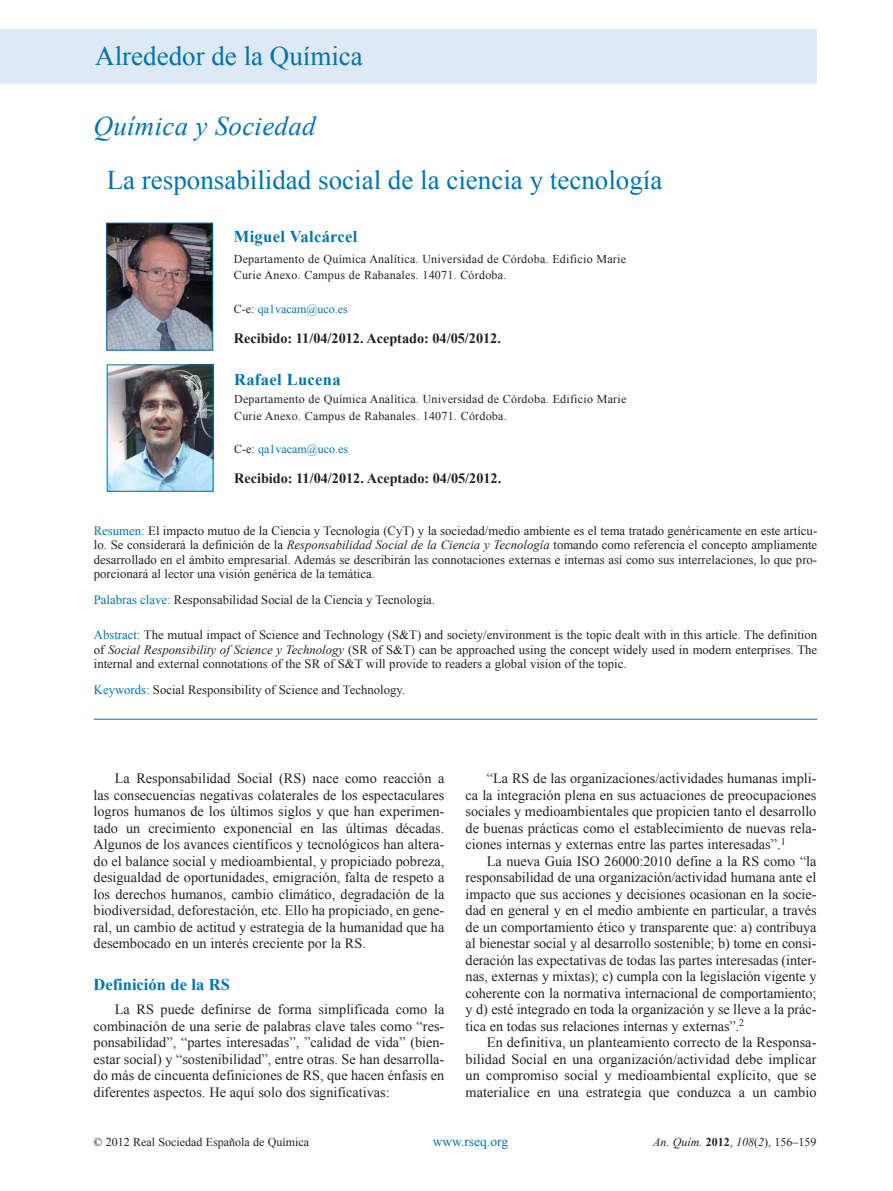
<style>
.page{position:relative;width:893px;height:1191px;background:#fff}
.page>*{position:absolute;margin:0;border:0;box-sizing:border-box;transform-origin:0 0}
.t1{font:27px "Times New Roman";color:#0073ae}
.t2{font:italic 27px "Times New Roman";letter-spacing:.01em;color:#0073ae}
.t3{font:700 16.5px "Times New Roman";letter-spacing:.02em;color:#0073ae}
.t4{font:700 16.5px "Times New Roman";color:#0073ae}
.t5{font:14.25px/16.5px "Times New Roman";color:#231f20;text-align:justify}
.t6{font:700 14.25px "Times New Roman";color:#231f20}
.t7{font:13.5px "Times New Roman";color:#0073ae}
.t8{font:12.75px/14.2px "Times New Roman";color:#231f20;text-align:justify}
.t9{font:12px/16.5px "Times New Roman";letter-spacing:.02em;color:#231f20}
.t10{font:12px "Times New Roman";color:#0073ae}
.t11{font:12px "Times New Roman";color:#231f20}
.t12{font:italic 12px "Times New Roman";color:#231f20}
.s1{color:#231f20}
.s2{color:#0073ae}
.s3{font-style:italic}
.s4{font-weight:700;font-style:normal}
.s5{font-style:normal}
</style>
<div class="page">
<div style="left:0;top:29px;width:816px;height:54px;background:#dde9f4"></div>
<hr style="left:94px;top:719px;width:723px;height:1px;background:#0073ae">
<img style="left:108px;top:225px;width:103px;height:124px">
<div style="left:106px;top:223px;width:107px;height:128px;border:1px solid #0073ae"></div>
<img style="left:109px;top:366px;width:103px;height:124px">
<div style="left:107px;top:364px;width:107px;height:128px;border:1px solid #0073ae"></div>
<h1 class="t1" style="left:95px;top:46px;width:269px">Alrededor de la Química</h1>
<h1 class="t2" style="left:94px;top:116px;width:224px">Química y Sociedad</h1>
<h1 class="t1" style="left:107px;top:170px;width:557px">La responsabilidad social de la ciencia y tecnología</h1>
<p class="t3" style="left:234px;top:231px;width:125px">Miguel Valcárcel</p>
<p class="t9" style="left:234px;top:252px;width:394px">Departamento de Química Analítica. Universidad de Córdoba. Edificio Marie<br>Curie Anexo. Campus de Rabanales. 14071. Córdoba.</p>
<p class="t10" style="left:234px;top:304px;width:115px"><span class="s1">C-e:</span> qa1vacam@uco.es</p>
<p class="t6" style="left:234px;top:333px;width:269px">Recibido: 11/04/2012. Aceptado: 04/05/2012.</p>
<p class="t3" style="left:234px;top:373px;width:108px">Rafael Lucena</p>
<p class="t9" style="left:234px;top:392px;width:394px">Departamento de Química Analítica. Universidad de Córdoba. Edificio Marie<br>Curie Anexo. Campus de Rabanales. 14071. Córdoba.</p>
<p class="t10" style="left:234px;top:445px;width:115px"><span class="s1">C-e:</span> qa1vacam@uco.es</p>
<p class="t6" style="left:234px;top:473px;width:269px">Recibido: 11/04/2012. Aceptado: 04/05/2012.</p>
<p class="t8" style="left:94px;top:525px;width:725px"><span class="s2">Resumen:</span> El impacto mutuo de la Ciencia y Tecnología (CyT) y la sociedad/medio ambiente es el tema tratado genéricamente en este artícu&shy;lo. Se considerará la definición de la <span class="s3">Responsabilidad Social de la Ciencia y Tecnología</span> tomando como referencia el concepto ampliamente desarrollado en el ámbito empresarial. Además se describirán las connotaciones externas e internas así como sus interrelaciones, lo que pro&shy;porcionará al lector una visión genérica de la temática.</p>
<p class="t8" style="left:94px;top:593px;width:343px"><span class="s2">Palabras clave:</span> Responsabilidad Social de la Ciencia y Tecnología.</p>
<p class="t8" style="left:94px;top:629px;width:725px"><span class="s2">Abstract:</span> The mutual impact of Science and Technology (S&amp;T) and society/environment is the topic dealt with in this article. The definition of <span class="s3">Social Responsibility of Science y Technology</span> (SR of S&amp;T) can be approached using the concept widely used in modern enterprises. The internal and external connotations of the SR of S&amp;T will provide to readers a global vision of the topic.</p>
<p class="t8" style="left:94px;top:683px;width:313px"><span class="s2">Keywords:</span> Social Responsibility of Science and Technology.</p>
<p class="t5" style="left:94px;top:771px;width:352px;text-indent:21px">La Responsabilidad Social (RS) nace como reacción a las consecuencias negativas colaterales de los espectaculares logros humanos de los últimos siglos y que han experimen&shy;tado un crecimiento exponencial en las últimas décadas.<br>Algunos de los avances científicos y tecnológicos han altera&shy;do el balance social y medioambiental, y propiciado pobreza, desigualdad de oportunidades, emigración, falta de respeto a los derechos humanos, cambio climático, degradación de la biodiversidad, deforestación, etc. Ello ha propiciado, en gene&shy;ral, un cambio de actitud y estrategia de la humanidad que ha desembocado en un interés creciente por la RS.</p>
<p class="t4" style="left:94px;top:979px;width:138px">Definición de la RS</p>
<p class="t5" style="left:94px;top:1002px;width:352px;text-indent:21px">La RS puede definirse de forma simplificada como la combinación de una serie de palabras clave tales como “res&shy;ponsabilidad”, “partes interesadas”, ”calidad de vida” (bien&shy;estar social) y “sostenibilidad”, entre otras. Se han desarrolla&shy;do más de cincuenta definiciones de RS, que hacen énfasis en diferentes aspectos. He aquí solo dos significativas:</p>
<p class="t5" style="left:466px;top:771px;width:352px;text-indent:21px">“La RS de las organizaciones/actividades humanas impli&shy;ca la integración plena en sus actuaciones de preocupaciones sociales y medioambientales que propicien tanto el desarrollo de buenas prácticas como el establecimiento de nuevas rela&shy;ciones internas y externas entre las partes interesadas”.<sup>1</sup></p>
<p class="t5" style="left:466px;top:854px;width:352px;text-indent:21px">La nueva Guía ISO 26000:2010 define a la RS como “la responsabilidad de una organización/actividad humana ante el impacto que sus acciones y decisiones ocasionan en la socie&shy;dad en general y en el medio ambiente en particular, a través de un comportamiento ético y transparente que: a) contribuya al bienestar social y al desarrollo sostenible; b) tome en consi&shy;deración las expectativas de todas las partes interesadas (inter&shy;nas, externas y mixtas); c) cumpla con la legislación vigente y coherente con la normativa internacional de comportamiento; y d) esté integrado en toda la organización y se lleve a la prác&shy;tica en todas sus relaciones internas y externas”.<sup>2</sup></p>
<p class="t5" style="left:466px;top:1035px;width:352px;text-indent:21px">En definitiva, un planteamiento correcto de la Responsa&shy;bilidad Social en una organización/actividad debe implicar un compromiso social y medioambiental explícito, que se materialice en una estrategia que conduzca a un cambio</p>
<p class="t11" style="left:94px;top:1138px;width:217px">© 2012 Real Sociedad Española de Química</p>
<p class="t7" style="left:433px;top:1137px;width:77px">www.rseq.org</p>
<p class="t12" style="left:653px;top:1138px;width:165px">An. Quím. <span class="s4">2012</span><span class="s5">,</span> 108<span class="s5">(</span>2<span class="s5">), 156–159</span></p>
</div>
